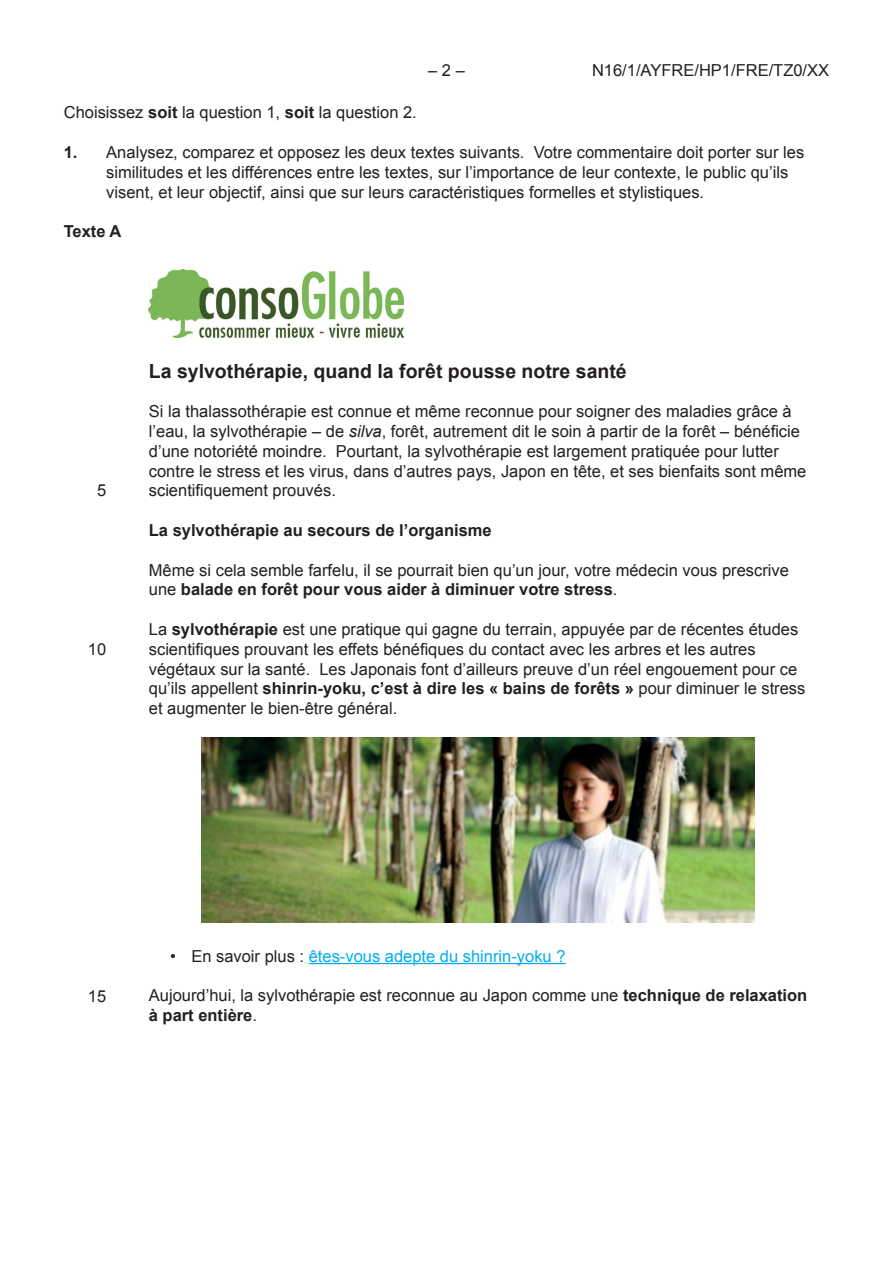
<style>
.page{position:relative;width:893px;height:1263px;background:#fff}
.page>*{position:absolute;margin:0;border:0;box-sizing:border-box;transform-origin:0 0}
.t1{font:700 19.5px "Arial";color:#231f20}
.t2{font:16.5px/19.8px "Arial";color:#231f20}
.t3{font:16.5px "Arial";color:#00aeef}
.t4{font:700 16.5px "Arial";color:#231f20}
.s1{font-weight:700}
.s2{font-style:italic}
.s3{color:#231f20}
</style>
<div class="page">
<img style="left:149px;top:270px;width:255px;height:68px">
<hr style="left:309px;top:963px;width:257px;height:1px;background:#00aeef">
<img style="left:202px;top:737px;width:553px;height:185px">
<p class="t2" style="left:428px;top:60px;width:38px">– 2 –</p>
<p class="t2" style="left:592px;top:60px;width:239px">N16/1/AYFRE/HP1/FRE/TZ0/XX</p>
<p class="t2" style="left:64px;top:103px;width:355px">Choisissez <span class="s1">soit</span> la question 1, <span class="s1">soit</span> la question 2.</p>
<p class="t2" style="left:106px;top:142px;width:699px;text-indent:-43px"><span class="s1">1.</span> Analysez, comparez et opposez les deux textes suivants. Votre commentaire doit porter sur les similitudes et les différences entre les textes, sur l’importance de leur contexte, le public qu’ils visent, et leur objectif, ainsi que sur leurs caractéristiques formelles et stylistiques.</p>
<p class="t4" style="left:64px;top:220px;width:59px">Texte A</p>
<p class="t2" style="left:97px;top:481px;width:11px">5</p>
<p class="t2" style="left:88px;top:639px;width:20px">10</p>
<p class="t1" style="left:149px;top:358px;width:479px">La sylvothérapie, quand la forêt pousse notre santé</p>
<p class="t2" style="left:149px;top:402px;width:659px">Si la thalassothérapie est connue et même reconnue pour soigner des maladies grâce à l’eau, la sylvothérapie – de <span class="s2">silva</span>, forêt, autrement dit le soin à partir de la forêt – bénéficie d’une notoriété moindre. Pourtant, la sylvothérapie est largement pratiquée pour lutter contre le stress et les virus, dans d’autres pays, Japon en tête, et ses bienfaits sont même scientifiquement prouvés.</p>
<p class="t4" style="left:149px;top:519px;width:344px">La sylvothérapie au secours de l’organisme</p>
<p class="t2" style="left:149px;top:560px;width:642px">Même si cela semble farfelu, il se pourrait bien qu’un jour, votre médecin vous prescrive une <span class="s1">balade en forêt pour vous aider à diminuer votre stress</span>.</p>
<p class="t2" style="left:149px;top:619px;width:658px">La <span class="s1">sylvothérapie</span> est une pratique qui gagne du terrain, appuyée par de récentes études scientifiques prouvant les effets bénéfiques du contact avec les arbres et les autres végétaux sur la santé. Les Japonais font d’ailleurs preuve d’un réel engouement pour ce qu’ils appellent <span class="s1">shinrin-yoku, c’est à dire les « bains de forêts »</span> pour diminuer le stress et augmenter le bien-être général.</p>
<p class="t2" style="left:88px;top:987px;width:20px">15</p>
<p class="t3" style="left:170px;top:945px;width:397px"><span class="s3">• En savoir plus :</span> êtes-vous adepte du shinrin-yoku ?</p>
<p class="t2" style="left:149px;top:986px;width:660px">Aujourd’hui, la sylvothérapie est reconnue au Japon comme une <span class="s1">technique de relaxation à part entière</span>.</p>
</div>
